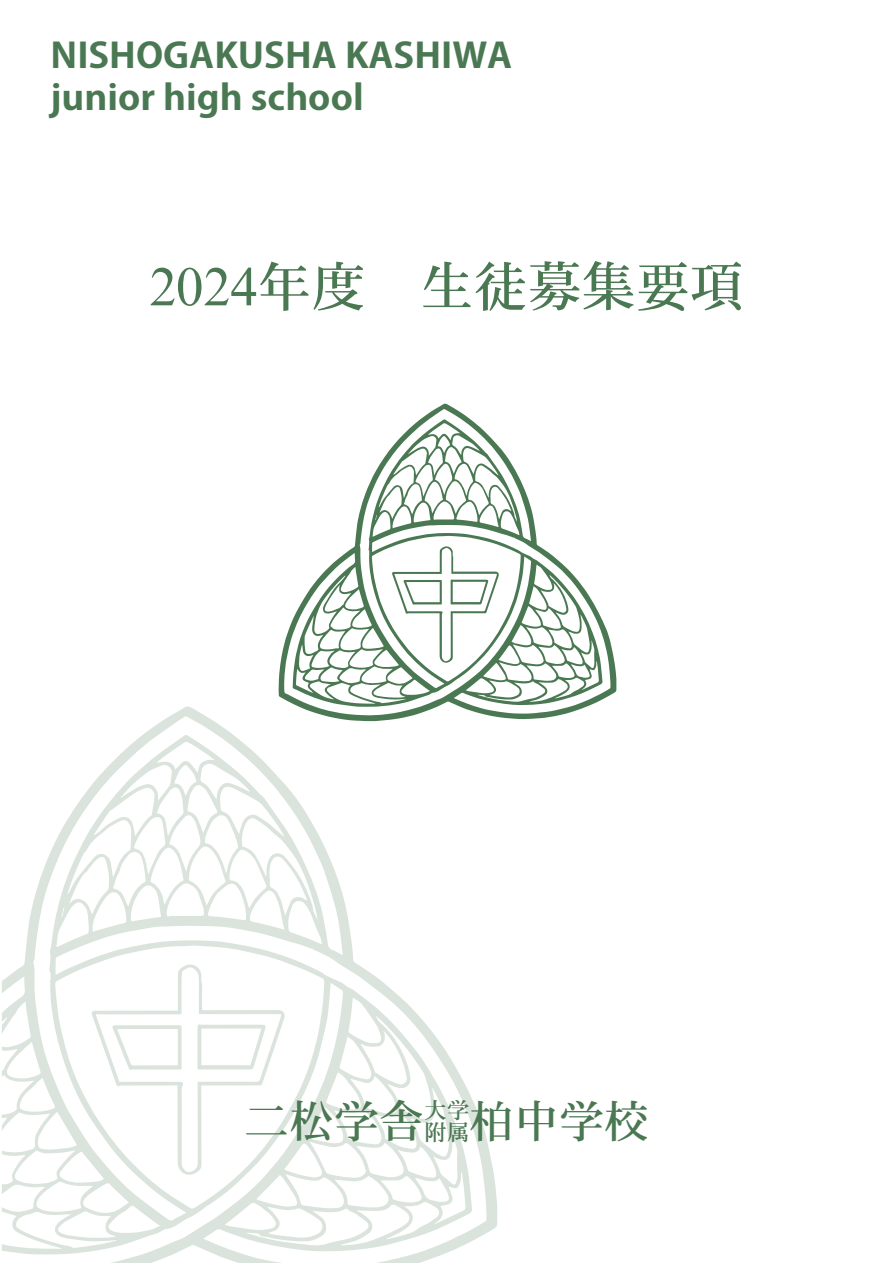
<style>
.page{position:relative;width:893px;height:1263px;background:#fff}
.page>*{position:absolute;margin:0;border:0;box-sizing:border-box;transform-origin:0 0}
.t1{font:54px "DFHS Mincho W5";color:#4a7852}
.t2{font:45px "DFHS Mincho W5";color:#4a7852}
.t3{font:700 34.35px/42px "Koz Go Pr 6 N";color:#4a7852;scale:1.1 1}
.t4{font:22.5px/22.5px "DFHS Mincho W5";color:#4a7852}
</style>
<div class="page">
<svg style="left:278px;top:403px;width:338px;height:317px"></svg>
<svg style="left:392px;top:545px;width:107px;height:118px"></svg>
<svg style="left:2px;top:706px;width:495px;height:557px"></svg>
<svg style="left:91px;top:963px;width:195px;height:213px"></svg>
<p class="t3" style="left:50px;top:35px;width:421px">NISHOGAKUSHA KASHIWA junior high school</p>
<h1 class="t1" style="left:149px;top:259px;width:596px">2024年度　生徒募集要項</h1>
<p class="t4" style="left:424px;top:1099px;width:46px">大学附属</p>
<h2 class="t2" style="left:244px;top:1098px;width:406px">二松学舎　柏中学校</h2>
</div>
